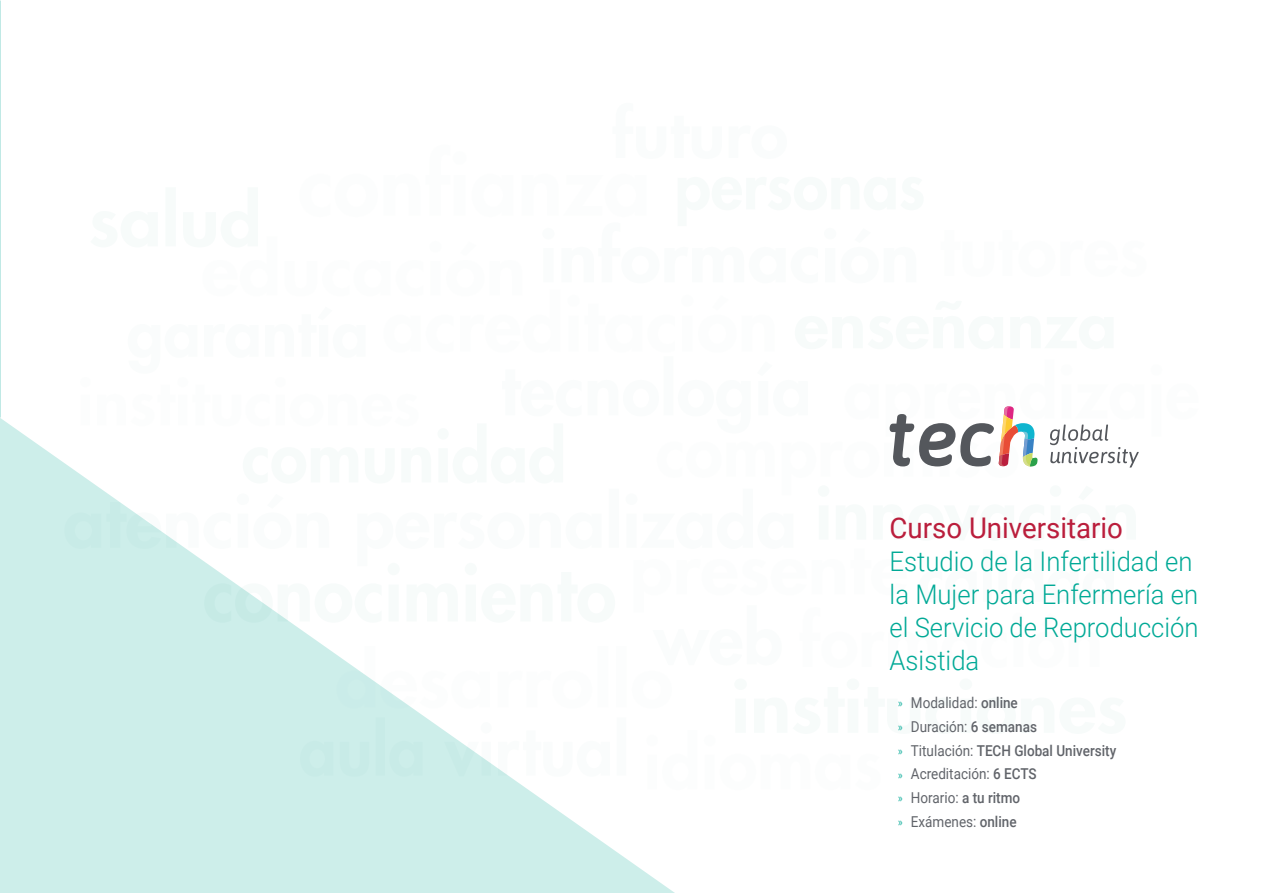
<style>
.page{position:relative;width:1263px;height:893px;background:#fff}
.page>*{position:absolute;margin:0;border:0;box-sizing:border-box;transform-origin:0 0}
.t1{font:28.5px "Roboto";color:#ba1e3c}
.t2{font:300 27px/33px "Roboto";color:#00a996;scale:.95 1}
.t3{font:15px/23.7px "Roboto";color:#61646a;scale:.9 1}
.s1{font-family:"Myriad Pro";font-size:12px;color:#00a996}
.s2{font-weight:500}
</style>
<div class="page">
<svg style="left:0;top:418px;width:675px;height:475px;background:#d1efec"></svg>
<svg style="left:64px;top:406px;width:1075px;height:384px"></svg>
<h1 class="t1" style="left:890px;top:508px;width:235px">Curso Universitario</h1>
<h2 class="t2" style="left:890px;top:544px;width:327px">Estudio de la Infertilidad en la Mujer para Enfermería en el Servicio de Reproducción<br>Asistida</h2>
<p class="t3" style="left:898px;top:690px;width:244px"><span class="s1">»</span> Modalidad: <span class="s2">online<br></span><span class="s1">»</span> Duración: <span class="s2">6 semanas<br></span><span class="s1">»</span> Titulación: <span class="s2">TECH Global University </span><span class="s1">»</span> Acreditación: <span class="s2">6 ECTS<br></span><span class="s1">»</span> Horario: <span class="s2">a tu ritmo<br></span><span class="s1">»</span> Exámenes: <span class="s2">online</span></p>
</div>
